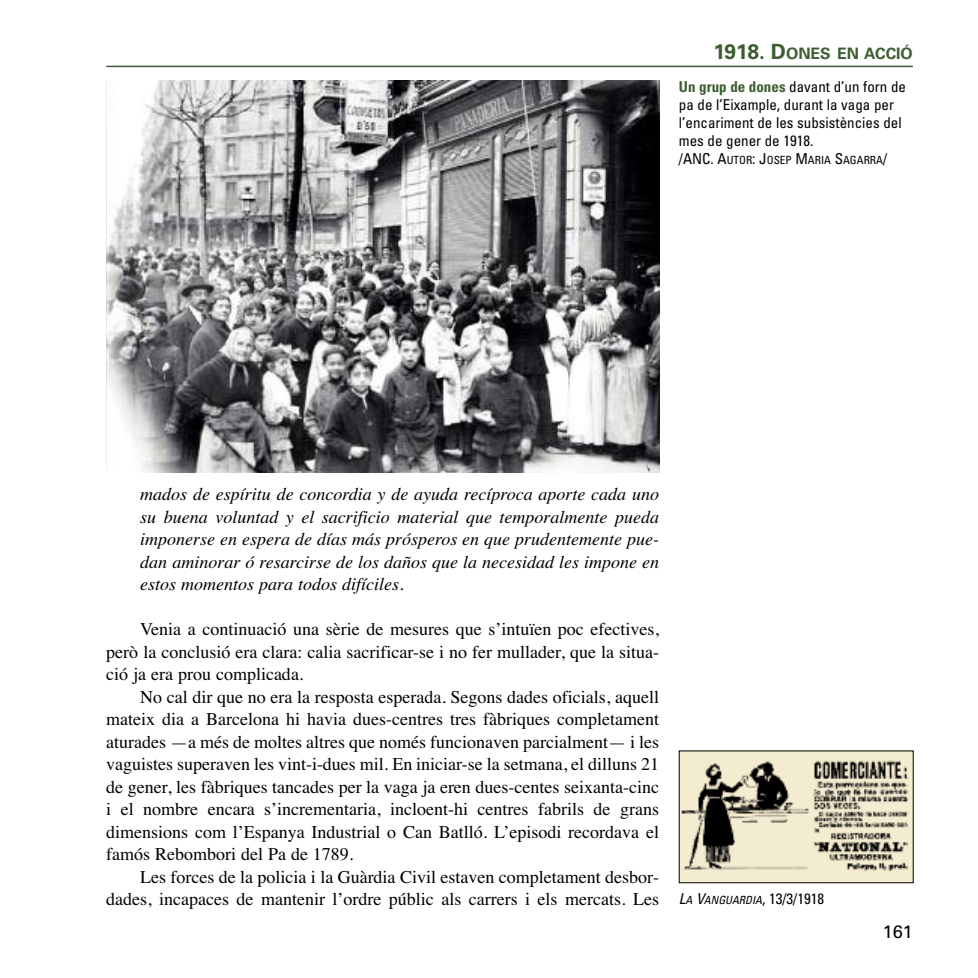
<style>
.page{position:relative;width:978px;height:978px;background:#fff}
.page>*{position:absolute;margin:0;border:0;box-sizing:border-box;transform-origin:0 0}
.t1{font:18px/22.5px "Times";color:#000;text-align:justify}
.t2{font:italic 18px/22.5px "Times";color:#000;text-align:justify}
.t3{font:18px "Univers";color:#000}
.t4{font:700 15.75px "Univers";color:#3c5d31}
.t5{font:condensed 15px/18px "Univers";color:#000}
.t6{font:condensed 11.25px "Univers";color:#000}
.t7{font:italic condensed 11.25px "Univers";color:#000}
.s1{font-size:21px}
.s2{font-weight:700;color:#3c5d31}
.s3{font-size:15px}
.s4{font-style:normal;font-size:15px}
</style>
<div class="page">
<hr style="left:106px;top:66px;width:807px;height:1px;background:#3c5d31">
<img style="left:106px;top:81px;width:553px;height:392px">
<img style="left:681px;top:753px;width:231px;height:128px">
<div style="left:679px;top:751px;width:235px;height:132px;border:1px solid #000"></div>
<p class="t4" style="left:713px;top:48px;width:201px"><span class="s1">1918. D</span>ONES EN ACCIÓ</p>
<p class="t5" style="left:679px;top:79px;width:229px"><span class="s2">Un grup de dones</span> davant d’un forn de pa de l’Eixample, durant la vaga per l’encariment de les subsistències del mes de gener de 1918.</p>
<p class="t6" style="left:679px;top:155px;width:210px"><span class="s3">/ANC. A</span>UTOR<span class="s3">: J</span>OSEP <span class="s3">M</span>ARIA <span class="s3">S</span>AGARRA<span class="s3">/</span></p>
<p class="t2" style="left:140px;top:483px;width:520px">mados de espíritu de concordia y de ayuda recíproca aporte cada uno su buena voluntad y el sacrificio material que temporalmente pueda imponerse en espera de días más prósperos en que prudentemente pue&shy;dan aminorar ó resarcirse de los daños que la necesidad les impone en estos momentos para todos difíciles.</p>
<p class="t1" style="left:106px;top:618px;width:554px;text-indent:34px">Venia a continuació una sèrie de mesures que s’intuïen poc efectives, però la conclusió era clara: calia sacrificar-se i no fer mullader, que la situa&shy;ció ja era prou complicada.</p>
<p class="t1" style="left:106px;top:685px;width:554px;text-indent:34px">No cal dir que no era la resposta esperada. Segons dades oficials, aquell mateix dia a Barcelona hi havia dues-centres tres fàbriques completament aturades —a més de moltes altres que només funcionaven parcialment— i les vaguistes superaven les vint-i-dues mil. En iniciar-se la setmana, el dilluns 21 de gener, les fàbriques tancades per la vaga ja eren dues-centes seixanta-cinc i el nombre encara s’incrementaria, incloent-hi centres fabrils de grans dimensions com l’Espanya Industrial o Can Batlló. L’episodi recordava el famós Rebombori del Pa de 1789.</p>
<p class="t1" style="left:106px;top:865px;width:554px;text-align:right">Les forces de la policia i la Guàrdia Civil estaven completament desbor&shy;dades, incapaces de mantenir l’ordre públic als carrers i els mercats. Les</p>
<p class="t7" style="left:679px;top:896px;width:147px"><span class="s3">L</span>A <span class="s3">V</span>ANGUARDIA<span class="s4">, 13/3/1918</span></p>
<p class="t3" style="left:883px;top:925px;width:32px">161</p>
</div>
